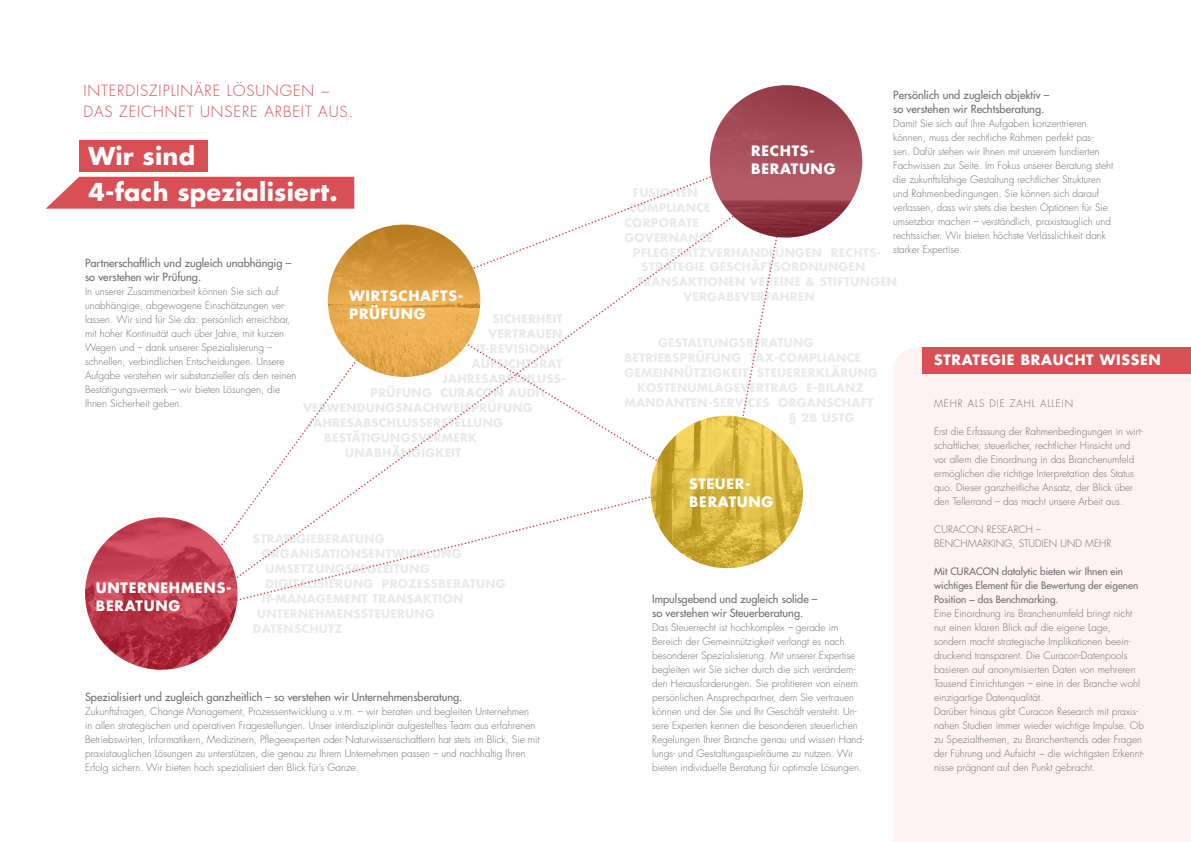
<style>
.page{position:relative;width:1191px;height:842px;background:#fff}
.page>*{position:absolute;margin:0;border:0;box-sizing:border-box;transform-origin:0 0}
.t1{font:700 24px "Futura Std";letter-spacing:.01em;color:#fff}
.t2{font:300 15px "Futura Std";letter-spacing:.06em;color:#d84f55}
.t3{font:700 14px "Futura Std";letter-spacing:.05em;color:#fff}
.t4{font:700 11.6px "Futura Std";letter-spacing:.02em;color:#dddee0}
.t5{font:500 11px/14px "Futura Std";color:#6c6d70}
.t6{font:300 10px/14px "Futura Std";color:#6c6d70}
.t7{font:500 10px/14px "Futura Std";color:#6c6d70}
.t8{font:300 10px "Futura Std";letter-spacing:.09em;color:#6c6d70}
</style>
<div class="page">
<div style="left:894px;top:347px;width:297px;height:495px;background:#fff2f2"></div>
<svg style="left:46px;top:177px;width:111px;height:32px;background:#de6a6f"></svg>
<div style="left:79px;top:140px;width:128px;height:32px;background:#d84f55"></div>
<div style="left:922px;top:347px;width:269px;height:26px;background:#d84f55"></div>
<svg style="left:157px;top:150px;width:658px;height:485px"></svg>
<img style="left:328px;top:225px;width:152px;height:152px;border-radius:76px">
<img style="left:710px;top:85px;width:152px;height:153px;border-radius:76px">
<img style="left:650px;top:416px;width:153px;height:152px;border-radius:76px">
<img style="left:85px;top:517px;width:152px;height:153px;border-radius:76px">
<h1 class="t2" style="left:83px;top:82px;width:248px">INTERDISZIPLINÄRE LÖSUNGEN −</h1>
<h1 class="t2" style="left:83px;top:103px;width:271px">DAS ZEICHNET UNSERE ARBEIT AUS.</h1>
<h1 class="t1" style="left:88px;top:140px;width:108px">Wir sind</h1>
<h1 class="t1" style="left:88px;top:176px;width:251px">4-fach spezialisiert.</h1>
<p class="t5" style="left:85px;top:256px;width:208px">Partnerschaftlich und zugleich unabhängig – so verstehen wir Prüfung.</p>
<p class="t6" style="left:85px;top:285px;width:213px">In unserer Zusammenarbeit können Sie sich auf unabhängige, abgewogene Einschätzungen ver&shy;lassen. Wir sind für Sie da: persönlich erreichbar, mit hoher Kontinuität auch über Jahre, mit kurzen Wegen und – dank unserer Spezialisierung – schnellen, verbindlichen Entscheidungen. Unsere Aufgabe verstehen wir substanzieller als den reinen Bestätigungsvermerk – wir bieten Lösungen, die Ihnen Sicherheit geben.</p>
<p class="t3" style="left:349px;top:286px;width:116px">WIRTSCHAFTS-</p>
<p class="t3" style="left:349px;top:304px;width:78px">PRÜFUNG</p>
<p class="t4" style="left:493px;top:311px;width:71px">SICHERHEIT</p>
<p class="t4" style="left:488px;top:326px;width:75px">VERTRAUEN</p>
<p class="t4" style="left:476px;top:341px;width:75px">IT-REVISION</p>
<p class="t4" style="left:471px;top:356px;width:92px">AUFSICHTSRAT</p>
<p class="t4" style="left:442px;top:370px;width:125px">JAHRESABSCHLUSS-</p>
<p class="t4" style="left:370px;top:385px;width:177px">PRÜFUNG CURACON AUDIT</p>
<p class="t4" style="left:303px;top:400px;width:231px">VERWENDUNGSNACHWEISPRÜFUNG</p>
<p class="t4" style="left:307px;top:415px;width:197px">JAHRESABSCHLUSSERSTELLUNG</p>
<p class="t4" style="left:324px;top:430px;width:154px">BESTÄTIGUNGSVERMERK</p>
<p class="t4" style="left:345px;top:445px;width:118px">UNABHÄNGIGKEIT</p>
<p class="t3" style="left:96px;top:579px;width:137px">UNTERNEHMENS-</p>
<p class="t3" style="left:96px;top:597px;width:86px">BERATUNG</p>
<p class="t4" style="left:253px;top:531px;width:133px">STRATEGIEBERATUNG</p>
<p class="t4" style="left:261px;top:546px;width:202px">ORGANISATIONSENTWICKLUNG</p>
<p class="t4" style="left:266px;top:561px;width:166px">UMSETZUNGSBEGLEITUNG</p>
<p class="t4" style="left:266px;top:576px;width:241px">DIGITALISIERUNG PROZESSBERATUNG</p>
<p class="t4" style="left:261px;top:591px;width:203px">IT-MANAGEMENT TRANSAKTION</p>
<p class="t4" style="left:257px;top:606px;width:179px">UNTERNEHMENSSTEUERUNG</p>
<p class="t4" style="left:253px;top:621px;width:91px">DATENSCHUTZ</p>
<p class="t5" style="left:85px;top:690px;width:379px">Spezialisiert und zugleich ganzheitlich – so verstehen wir Unternehmensberatung.</p>
<p class="t6" style="left:85px;top:705px;width:456px">Zukunftsfragen, Change Management, Prozessentwicklung u.v.m. – wir beraten und begleiten Unternehmen<br>in allen strategischen und operativen Fragestellungen. Unser interdisziplinär aufgestelltes Team aus erfahrenen Betriebswirten, Informatikern, Medizinern, Pflegeexperten oder Naturwissenschaftlern hat stets im Blick, Sie mit praxistauglichen Lösungen zu unterstützen, die genau zu Ihrem Unternehmen passen – und nachhaltig Ihren Erfolg sichern. Wir bieten hoch spezialisiert den Blick für’s Ganze.</p>
<p class="t5" style="left:893px;top:88px;width:158px">Persönlich und zugleich objektiv –</p>
<p class="t5" style="left:893px;top:102px;width:153px">so verstehen wir Rechtsberatung.</p>
<p class="t6" style="left:893px;top:117px;width:221px">Damit Sie sich auf Ihre Aufgaben konzentrieren können, muss der rechtliche Rahmen perfekt pas-<br>sen. Dafür stehen wir Ihnen mit unserem fundierten Fachwissen zur Seite. Im Fokus unserer Beratung steht die zukunftsfähige Gestaltung rechtlicher Strukturen und Rahmenbedingungen. Sie können sich darauf verlassen, dass wir stets die besten Optionen für Sie umsetzbar machen – verständlich, praxistauglich und rechtssicher. Wir bieten höchste Verlässlichkeit dank starker Expertise.</p>
<p class="t3" style="left:751px;top:142px;width:65px">RECHTS-</p>
<p class="t3" style="left:751px;top:160px;width:86px">BERATUNG</p>
<p class="t4" style="left:633px;top:185px;width:66px">FUSIONEN</p>
<p class="t4" style="left:628px;top:200px;width:83px">COMPLIANCE</p>
<p class="t4" style="left:624px;top:215px;width:76px">CORPORATE</p>
<p class="t4" style="left:624px;top:230px;width:90px">GOVERNANCE</p>
<p class="t4" style="left:633px;top:244px;width:250px">PFLEGESATZVERHANDLUNGEN RECHTS-</p>
<p class="t4" style="left:641px;top:259px;width:226px">STRATEGIE GESCHÄFTSORDNUNGEN</p>
<p class="t4" style="left:637px;top:274px;width:262px">TRANSAKTIONEN VEREINE &amp; STIFTUNGEN</p>
<p class="t4" style="left:683px;top:289px;width:133px">VERGABEVERFAHREN</p>
<p class="t4" style="left:658px;top:335px;width:157px">GESTALTUNGSBERATUNG</p>
<p class="t4" style="left:624px;top:350px;width:238px">BETRIEBSPRÜFUNG TAX-COMPLIANCE</p>
<p class="t4" style="left:624px;top:365px;width:255px">GEMEINNÜTZIGKEIT STEUERERKLÄRUNG</p>
<p class="t4" style="left:637px;top:380px;width:228px">KOSTENUMLAGEVERTRAG E-BILANZ</p>
<p class="t4" style="left:624px;top:395px;width:250px">MANDANTEN-SERVICES ORGANSCHAFT</p>
<p class="t4" style="left:789px;top:410px;width:67px">§ 2B USTG</p>
<p class="t3" style="left:689px;top:474px;width:63px">STEUER-</p>
<p class="t3" style="left:689px;top:492px;width:86px">BERATUNG</p>
<p class="t5" style="left:652px;top:592px;width:167px">Impulsgebend und zugleich solide – so verstehen wir Steuerberatung.</p>
<p class="t6" style="left:652px;top:621px;width:213px">Das Steuerrecht ist hochkomplex – gerade im Bereich der Gemeinnützigkeit verlangt es nach besonderer Spezialisierung. Mit unserer Expertise begleiten wir Sie sicher durch die sich verändern&shy;den Herausforderungen. Sie profitieren von einem persönlichen Ansprechpartner, dem Sie vertrauen können und der Sie und Ihr Geschäft versteht. Un&shy;sere Experten kennen die besonderen steuerlichen Regelungen Ihrer Branche genau und wissen Hand&shy;lungs- und Gestaltungsspielräume zu nutzen. Wir bieten individuelle Beratung für optimale Lösungen.</p>
<p class="t3" style="left:934px;top:351px;width:228px">STRATEGIE BRAUCHT WISSEN</p>
<p class="t8" style="left:934px;top:397px;width:141px">MEHR ALS DIE ZAHL ALLEIN</p>
<p class="t6" style="left:934px;top:425px;width:210px">Erst die Erfassung der Rahmenbedingungen in wirt&shy;schaftlicher, steuerlicher, rechtlicher Hinsicht und vor allem die Einordnung in das Branchenumfeld ermöglichen die richtige Interpretation des Status quo. Dieser ganzheitliche Ansatz, der Blick über den Tellerrand – das macht unsere Arbeit aus.</p>
<p class="t6" style="left:934px;top:523px;width:179px">CURACON RESEARCH –<br>BENCHMARKING, STUDIEN UND MEHR</p>
<p class="t7" style="left:934px;top:564px;width:206px">Mit CURACON datalytic bieten wir Ihnen ein wichtiges Element für die Bewertung der eigenen<br>Position − das Benchmarking.</p>
<p class="t6" style="left:934px;top:607px;width:208px">Eine Einordnung ins Branchenumfeld bringt nicht nur einen klaren Blick auf die eigene Lage, sondern macht strategische Implikationen beein&shy;druckend transparent. Die Curacon-Datenpools basieren auf anonymisierten Daten von mehreren Tausend Einrichtungen – eine in der Branche wohl einzigartige Datenqualität.</p>
<p class="t6" style="left:934px;top:705px;width:211px">Darüber hinaus gibt Curacon Research mit praxis&shy;nahen Studien immer wieder wichtige Impulse. Ob zu Spezialthemen, zu Branchentrends oder Fragen der Führung und Aufsicht − die wichtigsten Erkennt&shy;nisse prägnant auf den Punkt gebracht.</p>
</div>
